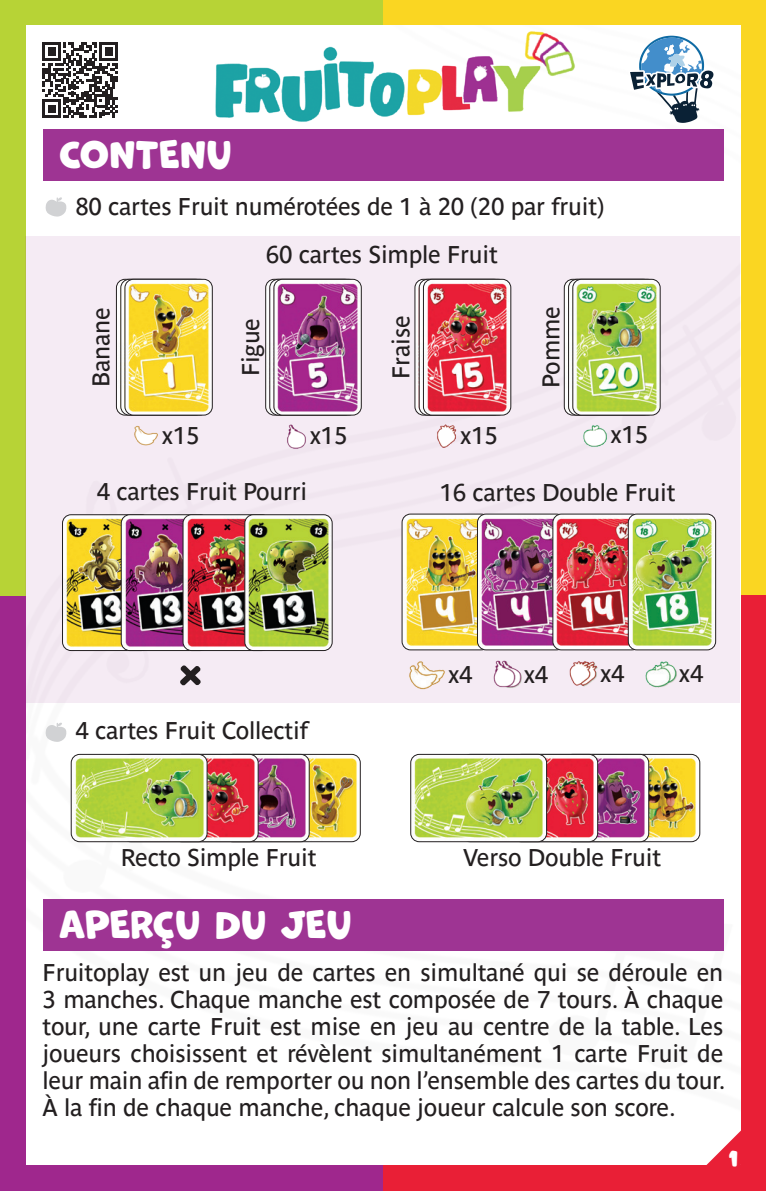
<style>
.page{position:relative;width:766px;height:1191px;background:#fff}
.page>*{position:absolute;margin:0;border:0;box-sizing:border-box;transform-origin:0 0}
.t1{font:36px "Marvin Round";color:#fff}
.t2{font:24px/27px "Parisine Std";letter-spacing:-.01em;color:#231f20;text-align:justify}
.t3{font:21px "Marvin Round";color:#fff}
</style>
<div class="page">
<div style="left:383px;top:0;width:382px;height:595px;background:#fad622"></div>
<div style="left:0;top:595px;width:383px;height:596px;background:#9f278d"></div>
<div style="left:0;top:0;width:383px;height:595px;background:#b7d336"></div>
<div style="left:383px;top:595px;width:382px;height:596px;background:#e91f36"></div>
<div style="left:26px;top:25px;width:714px;height:1140px;background:#fff"></div>
<svg style="left:703px;top:1130px;width:38px;height:35px"></svg>
<div style="left:26px;top:236px;width:714px;height:466px;background:#f5ebf4"></div>
<img style="left:648px;top:754px;width:51px;height:87px">
<div style="left:563px;top:754px;width:136px;height:88px;border:1px solid #231f20;border-radius:9px"></div>
<img style="left:597px;top:754px;width:51px;height:87px">
<div style="left:512px;top:754px;width:136px;height:88px;border:1px solid #231f20;border-radius:9px"></div>
<img style="left:546px;top:754px;width:51px;height:87px">
<div style="left:461px;top:754px;width:136px;height:88px;border:1px solid #231f20;border-radius:9px"></div>
<img style="left:410px;top:754px;width:136px;height:87px">
<div style="left:410px;top:754px;width:136px;height:88px;border:1px solid #231f20;border-radius:9px"></div>
<img style="left:116px;top:280px;width:5px;height:135px">
<div style="left:116px;top:279px;width:88px;height:136px;border:1px solid #231f20;border-radius:9px"></div>
<img style="left:62px;top:515px;width:59px;height:135px">
<div style="left:62px;top:514px;width:88px;height:136px;border:1px solid #231f20;border-radius:9px"></div>
<img style="left:402px;top:514px;width:75px;height:136px">
<div style="left:402px;top:514px;width:87px;height:136px;border:1px solid #231f20;border-radius:9px"></div>
<img style="left:265px;top:280px;width:5px;height:135px">
<div style="left:265px;top:279px;width:88px;height:136px;border:1px solid #231f20;border-radius:9px"></div>
<img style="left:477px;top:514px;width:75px;height:136px">
<div style="left:477px;top:514px;width:88px;height:136px;border:1px solid #231f20;border-radius:9px"></div>
<img style="left:121px;top:515px;width:62px;height:135px">
<div style="left:121px;top:514px;width:88px;height:136px;border:1px solid #231f20;border-radius:9px"></div>
<img style="left:415px;top:280px;width:4px;height:135px">
<div style="left:414px;top:279px;width:88px;height:136px;border:1px solid #231f20;border-radius:9px"></div>
<img style="left:552px;top:514px;width:76px;height:136px">
<div style="left:552px;top:514px;width:88px;height:136px;border:1px solid #231f20;border-radius:9px"></div>
<img style="left:183px;top:515px;width:62px;height:135px">
<div style="left:183px;top:514px;width:87px;height:136px;border:1px solid #231f20;border-radius:9px"></div>
<img style="left:564px;top:280px;width:4px;height:135px">
<div style="left:564px;top:279px;width:87px;height:136px;border:1px solid #231f20;border-radius:9px"></div>
<img style="left:628px;top:514px;width:87px;height:136px">
<div style="left:628px;top:514px;width:87px;height:136px;border:1px solid #231f20;border-radius:9px"></div>
<img style="left:245px;top:515px;width:87px;height:135px">
<div style="left:244px;top:514px;width:88px;height:136px;border:1px solid #231f20;border-radius:9px"></div>
<div style="left:43px;top:130px;width:680px;height:51px;background:#9e3493"></div>
<div style="left:43px;top:899px;width:680px;height:51px;background:#9e3493"></div>
<img style="left:309px;top:754px;width:51px;height:87px">
<div style="left:224px;top:754px;width:136px;height:88px;border:1px solid #231f20;border-radius:9px"></div>
<img style="left:258px;top:754px;width:51px;height:87px">
<div style="left:173px;top:754px;width:136px;height:88px;border:1px solid #231f20;border-radius:9px"></div>
<img style="left:207px;top:754px;width:51px;height:87px">
<div style="left:122px;top:754px;width:136px;height:88px;border:1px solid #231f20;border-radius:9px"></div>
<img style="left:71px;top:754px;width:136px;height:87px">
<div style="left:71px;top:754px;width:136px;height:88px;border:1px solid #231f20;border-radius:9px"></div>
<img style="left:121px;top:279px;width:4px;height:136px">
<div style="left:121px;top:279px;width:87px;height:136px;border:1px solid #231f20;border-radius:9px"></div>
<img style="left:125px;top:279px;width:87px;height:136px">
<div style="left:125px;top:279px;width:87px;height:136px;border:1px solid #231f20;border-radius:9px"></div>
<img style="left:270px;top:279px;width:4px;height:136px">
<div style="left:269px;top:279px;width:88px;height:136px;border:1px solid #231f20;border-radius:9px"></div>
<img style="left:274px;top:279px;width:87px;height:136px">
<div style="left:274px;top:279px;width:87px;height:136px;border:1px solid #231f20;border-radius:9px"></div>
<img style="left:419px;top:279px;width:4px;height:136px">
<div style="left:419px;top:279px;width:87px;height:136px;border:1px solid #231f20;border-radius:9px"></div>
<img style="left:568px;top:279px;width:4px;height:136px">
<div style="left:568px;top:279px;width:88px;height:136px;border:1px solid #231f20;border-radius:9px"></div>
<img style="left:572px;top:279px;width:88px;height:136px">
<div style="left:572px;top:279px;width:88px;height:136px;border:1px solid #231f20;border-radius:9px"></div>
<img style="left:423px;top:279px;width:87px;height:136px">
<div style="left:423px;top:279px;width:88px;height:136px;border:1px solid #231f20;border-radius:9px"></div>
<svg style="left:628px;top:36px;width:87px;height:87px;background:#b2c4d3"></svg>
<img style="left:409px;top:661px;width:36px;height:29px">
<img style="left:493px;top:660px;width:29px;height:28px">
<img style="left:569px;top:661px;width:29px;height:26px">
<img style="left:645px;top:661px;width:32px;height:27px">
<img style="left:134px;top:425px;width:24px;height:21px">
<img style="left:287px;top:424px;width:19px;height:25px">
<img style="left:437px;top:424px;width:20px;height:24px">
<img style="left:583px;top:425px;width:24px;height:22px">
<img style="left:171px;top:25px;width:441px;height:105px">
<svg style="left:43px;top:43px;width:75px;height:75px;background:#817f7f"></svg>
<svg style="left:45px;top:197px;width:22px;height:20px"></svg>
<svg style="left:45px;top:722px;width:22px;height:20px"></svg>
<svg style="left:180px;top:665px;width:21px;height:20px"></svg>
<h1 class="t1" style="left:60px;top:135px;width:173px">CONTENU</h1>
<p class="t2" style="left:75px;top:193px;width:530px">80 cartes Fruit numérotées de 1 à 20 (20 par fruit)</p>
<p class="t2" style="left:266px;top:241px;width:233px">60 cartes Simple Fruit</p>
<p class="t2" style="left:87px;top:387px;width:81px;rotate:-90deg">Banane</p>
<p class="t2" style="left:237px;top:376px;width:60px;rotate:-90deg">Figue</p>
<p class="t2" style="left:387px;top:379px;width:64px;rotate:-90deg">Fraise</p>
<p class="t2" style="left:537px;top:388px;width:83px;rotate:-90deg">Pomme</p>
<p class="t2" style="left:162px;top:422px;width:39px">x15</p>
<p class="t2" style="left:310px;top:422px;width:39px">x15</p>
<p class="t2" style="left:460px;top:422px;width:39px">x15</p>
<p class="t2" style="left:610px;top:421px;width:39px">x15</p>
<p class="t2" style="left:97px;top:478px;width:212px">4 cartes Fruit Pourri</p>
<p class="t2" style="left:439px;top:479px;width:237px">16 cartes Double Fruit</p>
<p class="t2" style="left:75px;top:716px;width:234px">4 cartes Fruit Collectif</p>
<p class="t2" style="left:448px;top:660px;width:26px">x4</p>
<p class="t2" style="left:523px;top:660px;width:26px">x4</p>
<p class="t2" style="left:600px;top:659px;width:26px">x4</p>
<p class="t2" style="left:678px;top:659px;width:26px">x4</p>
<p class="t2" style="left:121px;top:844px;width:197px">Recto Simple Fruit</p>
<p class="t2" style="left:463px;top:844px;width:199px">Verso Double Fruit</p>
<h1 class="t1" style="left:59px;top:904px;width:294px">APERÇU DU JEU</h1>
<p class="t2" style="left:43px;top:959px;width:684px">Fruitoplay est un jeu de cartes en simultané qui se déroule en 3 manches. Chaque manche est composée de 7 tours. À chaque tour, une carte Fruit est mise en jeu au centre de la table. Les joueurs choisissent et révèlent simultanément 1 carte Fruit de leur main afin de remporter ou non l’ensemble des cartes du tour.<br>À la fin de chaque manche, chaque joueur calcule son score.</p>
<p class="t3" style="left:728px;top:1146px;width:11px">1</p>
</div>
